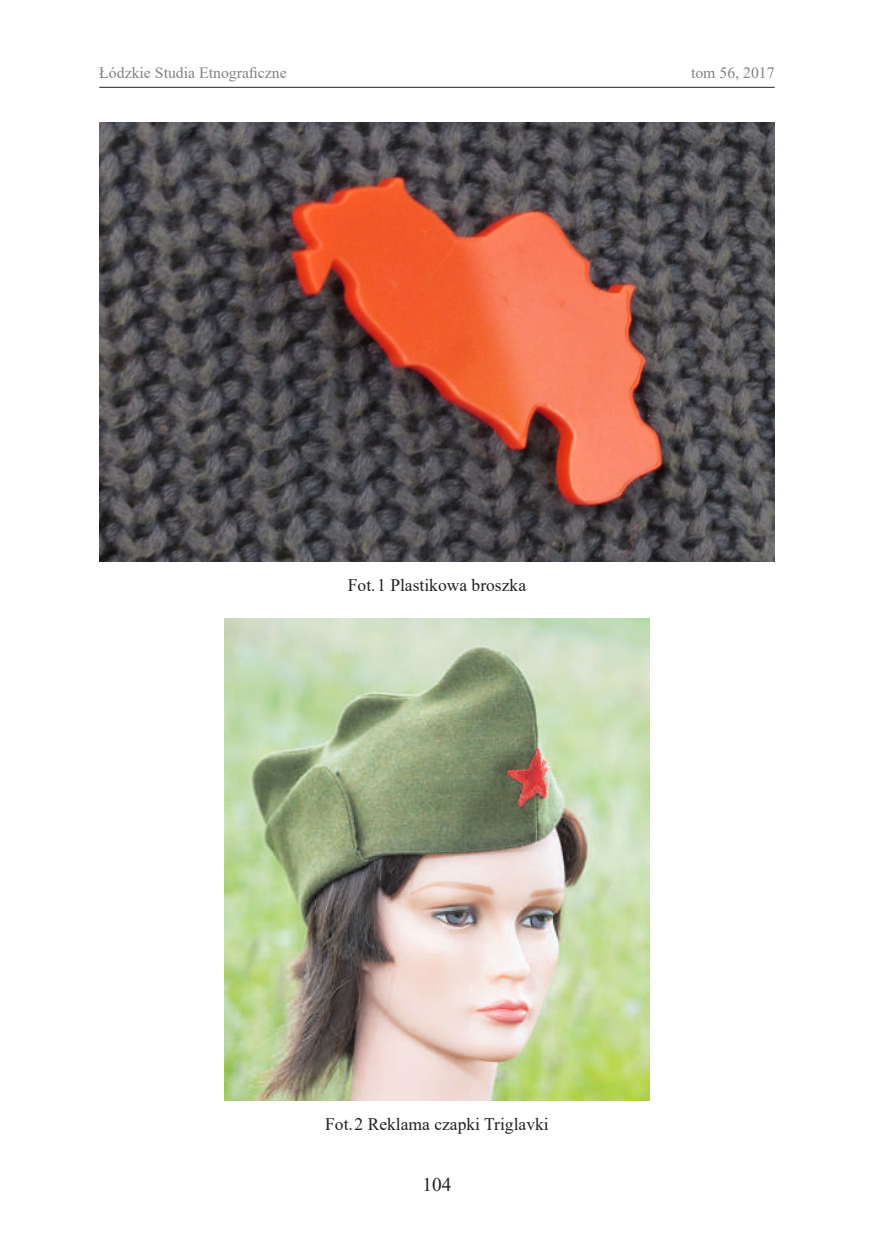
<style>
.page{position:relative;width:874px;height:1241px;background:#fff}
.page>*{position:absolute;margin:0;border:0;box-sizing:border-box;transform-origin:0 0}
.t1{font:19.25px "Times New Roman";color:#231f20}
.t2{font:17.5px "Times New Roman";color:#231f20}
.t3{font:15.75px "Times New Roman";color:#808285}
</style>
<div class="page">
<hr style="left:99px;top:87px;width:675px;height:1px;background:#231f20">
<img style="left:99px;top:122px;width:675px;height:439px">
<img style="left:224px;top:618px;width:425px;height:482px">
<p class="t3" style="left:99px;top:62px;width:189px">Łódzkie Studia Etnograficzne</p>
<p class="t3" style="left:690px;top:62px;width:85px">tom 56, 2017</p>
<p class="t2" style="left:348px;top:572px;width:180px">Fot.1 Plastikowa broszka</p>
<p class="t2" style="left:325px;top:1111px;width:225px">Fot.2 Reklama czapki Triglavki</p>
<p class="t1" style="left:422px;top:1171px;width:30px">104</p>
</div>
